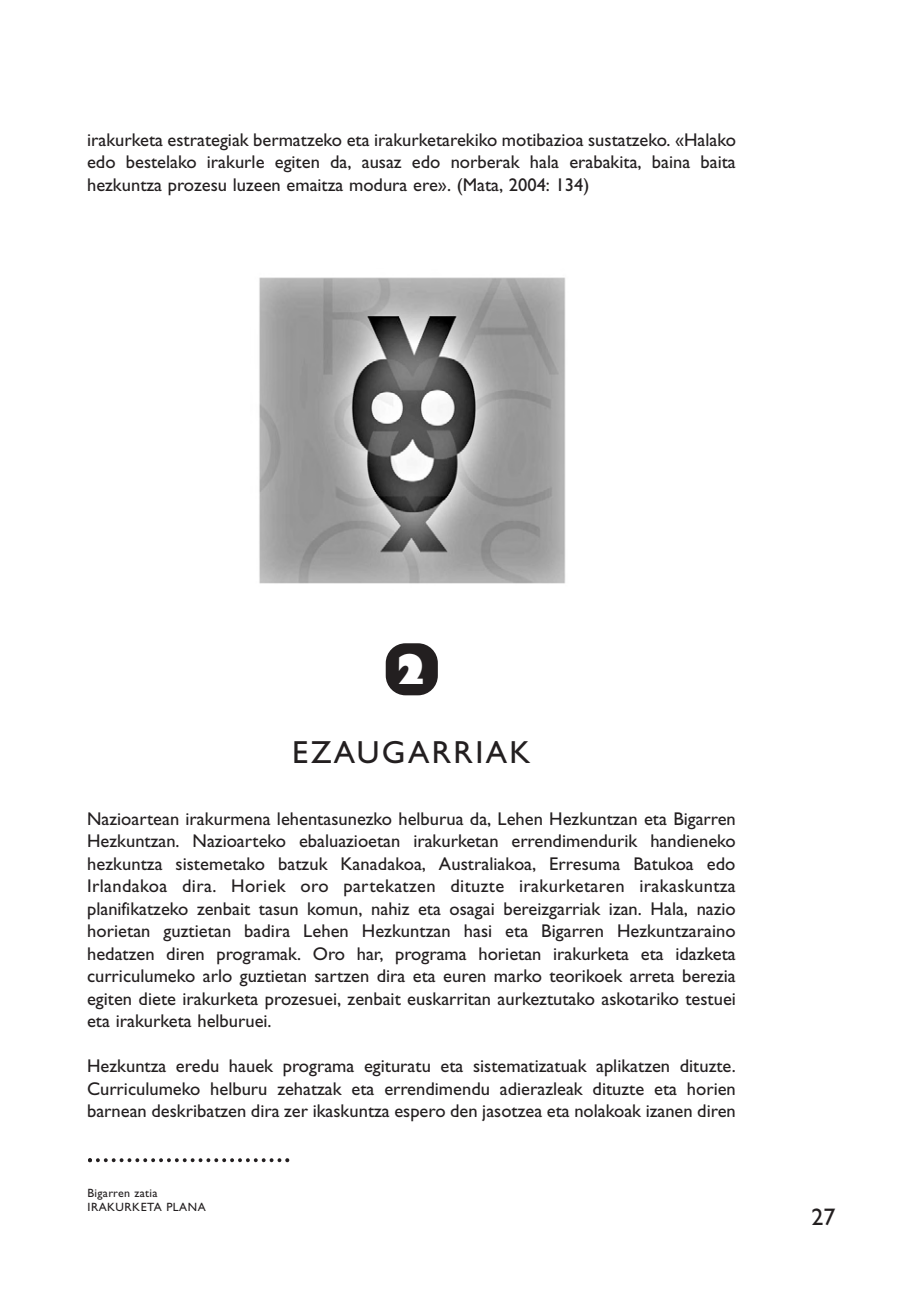
<style>
.page{position:relative;width:908px;height:1304px;background:#fff}
.page>*{position:absolute;margin:0;border:0;box-sizing:border-box;transform-origin:0 0}
.t1{font:800 40px "Gill Sans";color:#fff}
.t2{font:32px "Gill Sans";letter-spacing:.075em;color:#231f20}
.t3{font:24px "Gill Sans";color:#231f20}
.t4{font:18.4px/22.6px "Gill Sans";color:#231f20;text-align:justify}
.t5{font:12px/14.4px "Gill Sans";letter-spacing:.035em;color:#231f20}
</style>
<div class="page">
<svg style="left:88px;top:1158px;width:201px;height:4px"></svg>
<img style="left:259px;top:277px;width:307px;height:307px">
<div style="left:385px;top:643px;width:52px;height:52px;background:#231f20;border-radius:20px"></div>
<p class="t4" style="left:87px;top:128px;width:650px">irakurketa estrategiak bermatzeko eta irakurketarekiko motibazioa sustatzeko. «Halako edo bestelako irakurle egiten da, ausaz edo norberak hala erabakita, baina baita hezkuntza prozesu luzeen emaitza modura ere». (Mata, 2004: 134)</p>
<h1 class="t1" style="left:394px;top:644px;width:36px">2</h1>
<h2 class="t2" style="left:292px;top:734px;width:240px">EZAUGARRIAK</h2>
<p class="t4" style="left:87px;top:807px;width:650px">Nazioartean irakurmena lehentasunezko helburua da, Lehen Hezkuntzan eta Bigarren Hezkuntzan. Nazioarteko ebaluazioetan irakurketan errendimendurik handieneko hezkuntza sistemetako batzuk Kanadakoa, Australiakoa, Erresuma Batukoa edo Irlandakoa dira. Horiek oro partekatzen dituzte irakurketaren irakaskuntza planifikatzeko zenbait tasun komun, nahiz eta osagai bereizgarriak izan. Hala, nazio horietan guztietan badira Lehen Hezkuntzan hasi eta Bigarren Hezkuntzaraino hedatzen diren programak. Oro har, programa horietan irakurketa eta idazketa curriculumeko arlo guztietan sartzen dira eta euren marko teorikoek arreta berezia egiten diete irakurketa prozesuei, zenbait euskarritan aurkeztutako askotariko testuei eta irakurketa helburuei.</p>
<p class="t4" style="left:87px;top:1055px;width:650px">Hezkuntza eredu hauek programa egituratu eta sistematizatuak aplikatzen dituzte.<br>Curriculumeko helburu zehatzak eta errendimendu adierazleak dituzte eta horien barnean deskribatzen dira zer ikaskuntza espero den jasotzea eta nolakoak izanen diren</p>
<p class="t5" style="left:87px;top:1185px;width:120px">Bigarren zatia<br>IRAKURKETA PLANA</p>
<h3 class="t3" style="left:811px;top:1203px;width:25px">27</h3>
</div>
